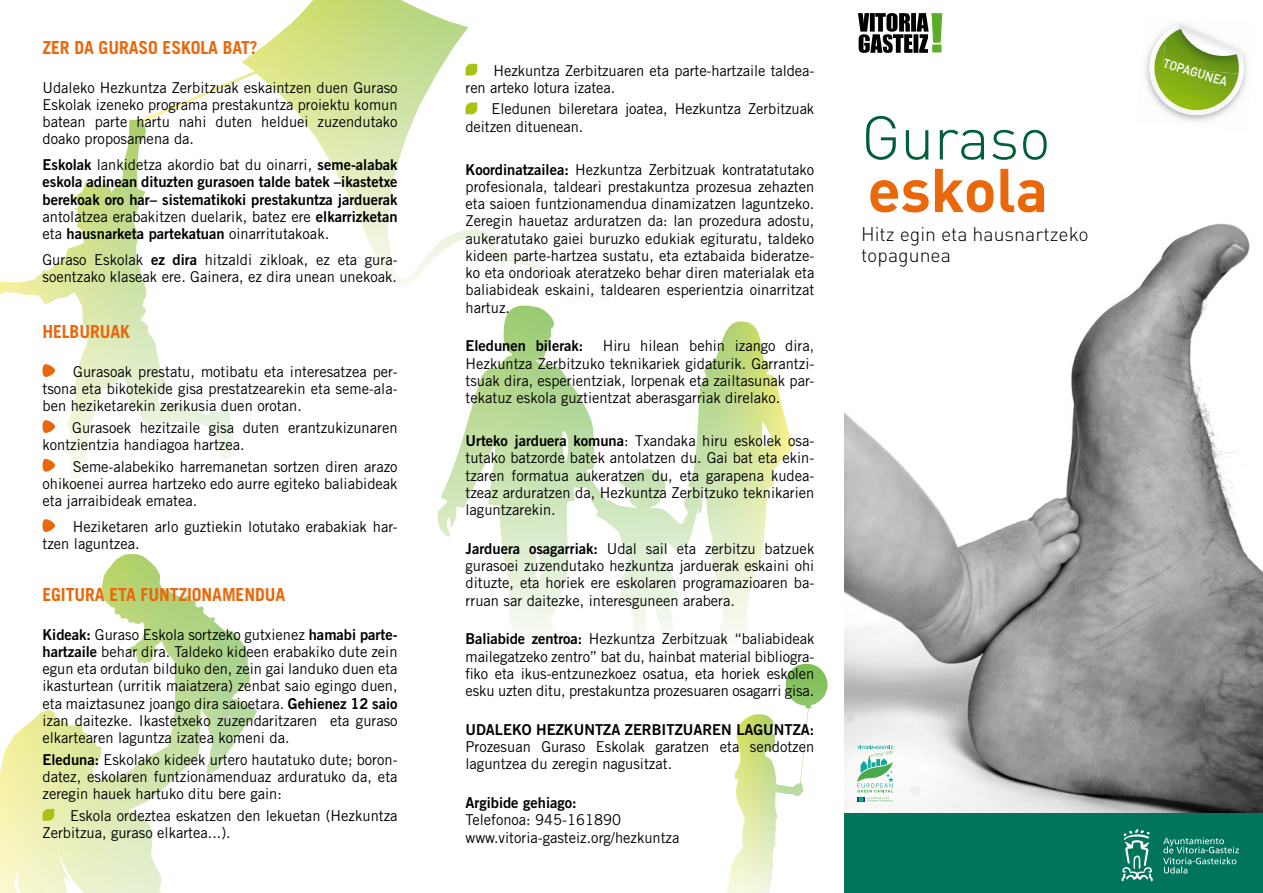
<style>
.page{position:relative;width:1263px;height:893px;background:#fff}
.page>*{position:absolute;margin:0;border:0;box-sizing:border-box;transform-origin:0 0}
.t1{font:300 60.75px "DIN";letter-spacing:-.005em;color:#005f39}
.t2{font:700 60.75px "DIN";letter-spacing:-.005em;color:#ea670c}
.t3{font:300 19.5px/21px "DIN";color:#000}
.t4{font:700 18px "Trade Gothic";letter-spacing:-.005em;color:#ea670c}
.t5{font:15px/17.2px "Trade Gothic";color:#000;text-align:justify}
.t6{font:15px/17.2px "Trade Gothic Bold Two";color:#000;text-align:justify}
.t7{font:500 12.75px "DIN";color:#fff;scale:.92 1}
.s1{font-family:"Trade Gothic"}
.s2{font-family:"Trade Gothic Bold Two"}
</style>
<div class="page">
<img style="left:844px;top:223px;width:419px;height:591px">
<svg style="left:437px;top:308px;width:356px;height:329px"></svg>
<svg style="left:0;top:554px;width:257px;height:339px"></svg>
<svg style="left:225px;top:714px;width:7px;height:15px"></svg>
<svg style="left:727px;top:666px;width:81px;height:227px"></svg>
<svg style="left:140px;top:0;width:463px;height:308px"></svg>
<svg style="left:0;top:120px;width:233px;height:361px"></svg>
<svg style="left:43px;top:364px;width:12px;height:13px"></svg>
<svg style="left:43px;top:420px;width:12px;height:13px"></svg>
<svg style="left:43px;top:459px;width:12px;height:13px"></svg>
<svg style="left:43px;top:519px;width:12px;height:13px"></svg>
<svg style="left:43px;top:809px;width:11px;height:12px"></svg>
<svg style="left:465px;top:64px;width:12px;height:12px"></svg>
<svg style="left:465px;top:103px;width:12px;height:11px"></svg>
<img style="left:1145px;top:57px;width:102px;height:65px">
<img style="left:1177px;top:23px;width:70px;height:52px">
<svg style="left:1147px;top:24px;width:96px;height:93px"></svg>
<div style="left:844px;top:814px;width:419px;height:79px;background:#00755c"></div>
<svg style="left:1163px;top:837px;width:76px;height:36px"></svg>
<svg style="left:1121px;top:829px;width:32px;height:52px"></svg>
<svg style="left:858px;top:13px;width:84px;height:40px"></svg>
<svg style="left:857px;top:746px;width:37px;height:56px"></svg>
<p class="t4" style="left:43px;top:36px;width:217px">ZER DA GURASO ESKOLA BAT?</p>
<p class="t5" style="left:43px;top:78px;width:357px">Udaleko Hezkuntza Zerbitzuak eskaintzen duen Guraso Eskolak izeneko programa prestakuntza proiektu komun batean parte hartu nahi duten helduei zuzendutako doako proposamena da.</p>
<p class="t6" style="left:43px;top:156px;width:357px">Eskolak <span class="s1">lankidetza akordio bat du oinarri,</span> seme-alabak eskola adinean dituzten gurasoen talde batek –ikastetxe berekoak oro har– sistematikoki prestakuntza jarduerak <span class="s1">antolatzea erabakitzen duelarik, batez ere</span> elkarrizketan <span class="s1">eta</span> hausnarketa partekatuan <span class="s1">oinarritutakoak.</span></p>
<p class="t5" style="left:43px;top:251px;width:357px">Guraso Eskolak <span class="s2">ez dira</span> hitzaldi zikloak, ez eta gura&shy;soentzako klaseak ere. Gainera, ez dira unean unekoak.</p>
<p class="t4" style="left:43px;top:321px;width:89px">HELBURUAK</p>
<p class="t5" style="left:43px;top:363px;width:357px;text-indent:31px">Gurasoak prestatu, motibatu eta interesatzea per&shy;tsona eta bikotekide gisa prestatzearekin eta seme-ala&shy;ben heziketarekin zerikusia duen orotan.</p>
<p class="t5" style="left:43px;top:419px;width:357px;text-indent:30px">Gurasoek hezitzaile gisa duten erantzukizunaren kontzientzia handiagoa hartzea.</p>
<p class="t5" style="left:43px;top:457px;width:357px;text-indent:30px">Seme-alabekiko harremanetan sortzen diren arazo ohikoenei aurrea hartzeko edo aurre egiteko baliabideak eta jarraibideak ematea.</p>
<p class="t5" style="left:43px;top:518px;width:357px;text-indent:30px">Heziketaren arlo guztiekin lotutako erabakiak har&shy;tzen laguntzea.</p>
<p class="t4" style="left:43px;top:583px;width:244px">EGITURA ETA FUNTZIONAMENDUA</p>
<p class="t5" style="left:43px;top:625px;width:357px"><span class="s2">Kideak:</span> Guraso Eskola sortzeko gutxienez <span class="s2">hamabi parte&shy;hartzaile</span> behar dira. Taldeko kideen erabakiko dute zein egun eta ordutan bilduko den, zein gai landuko duen eta ikasturtean (urritik maiatzera) zenbat saio egingo duen, eta maiztasunez joango dira saioetara. <span class="s2">Gehienez 12 saio </span>izan daitezke. Ikastetxeko zuzendaritzaren eta guraso elkartearen laguntza izatea komeni da.</p>
<p class="t5" style="left:43px;top:750px;width:357px"><span class="s2">Eleduna:</span> Eskolako kideek urtero hautatuko dute; boron&shy;datez, eskolaren funtzionamenduaz arduratuko da, eta zeregin hauek hartuko ditu bere gain:</p>
<p class="t5" style="left:43px;top:806px;width:357px;text-indent:28px">Eskola ordeztea eskatzen den lekuetan (Hezkuntza<br>Zerbitzua, guraso elkartea...).</p>
<p class="t5" style="left:465px;top:61px;width:350px;text-indent:28px">Hezkuntza Zerbitzuaren eta parte-hartzaile taldea&shy;ren arteko lotura izatea.</p>
<p class="t5" style="left:465px;top:100px;width:350px;text-indent:26px">Eledunen bileretara joatea, Hezkuntza Zerbitzuak deitzen dituenean.</p>
<p class="t5" style="left:465px;top:160px;width:350px"><span class="s2">Koordinatzailea:</span> Hezkuntza Zerbitzuak kontratatutako profesionala, taldeari prestakuntza prozesua zehazten eta saioen funtzionamendua dinamizatzen laguntzeko.<br>Zeregin hauetaz arduratzen da: lan prozedura adostu, aukeratutako gaiei buruzko edukiak egituratu, taldeko kideen parte-hartzea sustatu, eta eztabaida bideratze&shy;ko eta ondorioak ateratzeko behar diren materialak eta baliabideak eskaini, taldearen esperientzia oinarritzat hartuz.</p>
<p class="t6" style="left:465px;top:337px;width:119px">Eledunen bilerak:</p>
<p class="t5" style="left:465px;top:337px;width:350px;text-indent:137px">Hiru hilean behin izango dira, Hezkuntza Zerbitzuko teknikariek gidaturik. Garrantzi&shy;tsuak dira, esperientziak, lorpenak eta zailtasunak par&shy;tekatuz eskola guztientzat aberasgarriak direlako.</p>
<p class="t5" style="left:465px;top:432px;width:350px"><span class="s2">Urteko jarduera komuna</span>: Txandaka hiru eskolek osa&shy;tutako batzorde batek antolatzen du. Gai bat eta ekin&shy;tzaren formatua aukeratzen du, eta garapena kudea&shy;tzeaz arduratzen da, Hezkuntza Zerbitzuko teknikarien laguntzarekin.</p>
<p class="t5" style="left:465px;top:540px;width:350px"><span class="s2">Jarduera osagarriak:</span> Udal sail eta zerbitzu batzuek gurasoei zuzendutako hezkuntza jarduerak eskaini ohi dituzte, eta horiek ere eskolaren programazioaren ba&shy;rruan sar daitezke, interesguneen arabera.</p>
<p class="t5" style="left:465px;top:630px;width:350px"><span class="s2">Baliabide zentroa:</span> Hezkuntza Zerbitzuak “baliabideak mailegatzeko zentro” bat du, hainbat material bibliogra&shy;fiko eta ikus-entzunezkoez osatua, eta horiek eskolen esku uzten ditu, prestakuntza prozesuaren osagarri gisa.</p>
<p class="t6" style="left:465px;top:721px;width:350px">UDALEKO HEZKUNTZA ZERBITZUAREN LAGUNTZA:</p>
<p class="t5" style="left:465px;top:738px;width:350px">Prozesuan Guraso Eskolak garatzen eta sendotzen laguntzea du zeregin nagusitzat.</p>
<p class="t6" style="left:465px;top:794px;width:113px">Argibide gehiago:</p>
<p class="t5" style="left:465px;top:811px;width:157px">Telefonoa: 945-161890</p>
<p class="t5" style="left:465px;top:828px;width:215px">www.vitoria-gasteiz.org/hezkuntza</p>
<p class="t1" style="left:861px;top:100px;width:191px">Guraso</p>
<p class="t2" style="left:867px;top:150px;width:182px">eskola</p>
<p class="t3" style="left:861px;top:223px;width:229px">Hitz egin eta hausnartzeko topagunea</p>
<p class="t7" style="left:1166px;top:55px;width:74px;rotate:17deg">TOPAGUNEA</p>
</div>
